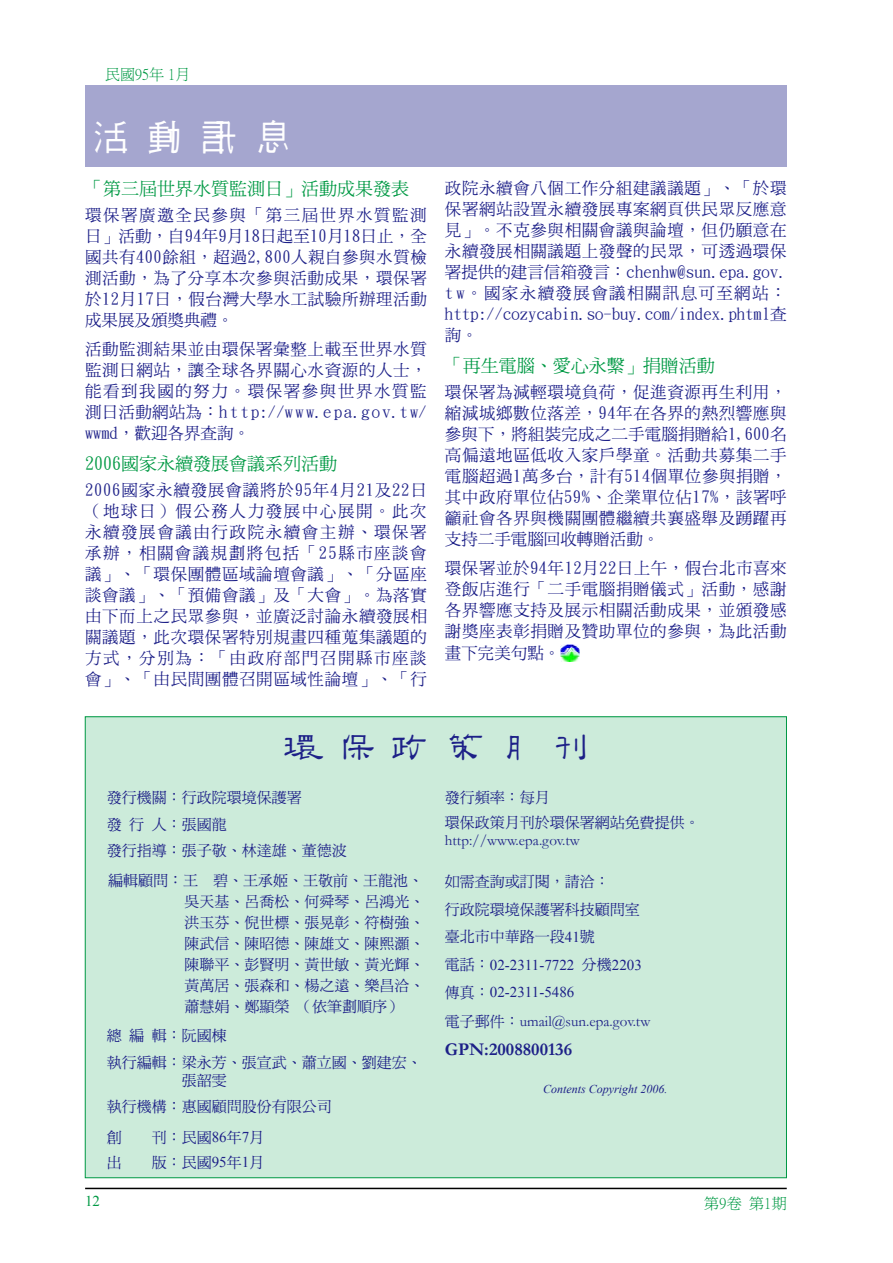
<style>
.page{position:relative;width:893px;height:1263px;background:#fff}
.page>*{position:absolute;margin:0;border:0;box-sizing:border-box;transform-origin:0 0}
.t1{font:36px "DF Li Shu W5 WIN BF";color:#1d2088}
.t2{font:36px "DL Hei Md WIN BF";color:#fff}
.t3{font:18px "DF Ming Md WIN BF";color:#094}
.t4{font:700 18px "Garamond";color:#1d2088}
.t5{font:16.5px/21px "DF Ming Md WIN BF";letter-spacing:.035em;color:#1d2088;text-align:justify}
.t6{font:15px/21px "DF Ming Md WIN BF";color:#1d2088}
.t7{font:15px "Garamond";color:#1d2088}
.t8{font:15px "Times New Roman";color:#1d2088}
.t9{font:15px "P Ming Li U";color:#094}
.t10{font:15px "Ming Li U";color:#094}
.t11{font:15px "Times New Roman";color:#094}
.t12{font:italic 12px "Times New Roman";color:#1d2088}
.s1{font-family:"Times New Roman"}
.s2{font-family:"DF Ming Md WIN BF"}
</style>
<div class="page">
<hr style="left:85px;top:1188px;width:702px;height:1px;background:#000">
<div style="left:85px;top:717px;width:701px;height:461px;background:#ccebda"></div>
<img style="left:560px;top:644px;width:19px;height:17px">
<div style="left:85px;top:85px;width:702px;height:81px;background:#a5a6cf"></div>
<p class="t9" style="left:105px;top:67px;width:87px">民國95年 1月</p>
<h1 class="t2" style="left:94px;top:119px;width:200px">活 動 訊 息</h1>
<p class="t3" style="left:85px;top:180px;width:326px">「第三屆世界水質監測日」活動成果發表</p>
<p class="t5" style="left:85px;top:204px;width:343px">環保署廣邀全民參與「第三屆世界水質監測日」活動，自94年9月18日起至10月18日止，全國共有400餘組，超過2,800人親自參與水質檢測活動，為了分享本次參與活動成果，環保署於12月17日，假台灣大學水工試驗所辦理活動成果展及頒獎典禮。</p>
<p class="t5" style="left:85px;top:339px;width:343px">活動監測結果並由環保署彙整上載至世界水質監測日網站，讓全球各界關心水資源的人士，能看到我國的努力。環保署參與世界水質監測日活動網站為：h t t p://w w w.e p a.g o v.t w/ wwmd，歡迎各界查詢。</p>
<p class="t3" style="left:85px;top:455px;width:253px">2006國家永續發展會議系列活動</p>
<p class="t5" style="left:85px;top:479px;width:343px">2006國家永續發展會議將於95年4月21及22日（地球日）假公務人力發展中心展開。此次永續發展會議由行政院永續會主辦、環保署承辦，相關會議規劃將包括「25縣市座談會議」、「環保團體區域論壇會議」、「分區座談會議」、「預備會議」及「大會」。為落實由下而上之民眾參與，並廣泛討論永續發展相關議題，此次環保署特別規畫四種蒐集議題的方式，分別為：「由政府部門召開縣市座談會」、「由民間團體召開區域性論壇」、「行</p>
<p class="t5" style="left:445px;top:178px;width:343px">政院永續會八個工作分組建議議題」、「於環保署網站設置永續發展專案網頁供民眾反應意見」。不克參與相關會議與論壇，但仍願意在永續發展相關議題上發聲的民眾，可透過環保署提供的建言信箱發言：chenhw@sun.epa.gov. t w。國家永續發展會議相關訊息可至網站：http://cozycabin.so-buy.com/index.phtml查詢。</p>
<p class="t3" style="left:445px;top:356px;width:271px">「再生電腦、愛心永繫」捐贈活動</p>
<p class="t5" style="left:445px;top:381px;width:343px">環保署為減輕環境負荷，促進資源再生利用，縮減城鄉數位落差，94年在各界的熱烈響應與參與下，將組裝完成之二手電腦捐贈給1,600名高偏遠地區低收入家戶學童。活動共募集二手電腦超過1萬多台，計有514個單位參與捐贈，其中政府單位佔59%、企業單位佔17%，該署呼籲社會各界與機關團體繼續共襄盛舉及踴躍再支持二手電腦回收轉贈活動。</p>
<p class="t5" style="left:445px;top:558px;width:343px">環保署並於94年12月22日上午，假台北市喜來登飯店進行「二手電腦捐贈儀式」活動，感謝各界響應支持及展示相關活動成果，並頒發感謝獎座表彰捐贈及贊助單位的參與，為此活動畫下完美句點。</p>
<h1 class="t1" style="left:283px;top:729px;width:308px">環 保 政 策 月 刊</h1>
<p class="t6" style="left:107px;top:784px;width:241px;line-height:26.4px">發行機關：行政院環境保護署<br>發 行 人：張國龍<br>發行指導：張子敬、林達雄、董德波</p>
<p class="t6" style="left:185px;top:869px;width:241px;text-align:justify;text-indent:-76px">編輯顧問：王 碧、王承姬、王敬前、王龍池、吳天基、呂喬松、何舜琴、呂鴻光、洪玉芬、倪世標、張晃彰、符樹強、陳武信、陳昭德、陳雄文、陳熙灝、陳聯平、彭賢明、黃世敏、黃光輝、黃萬居、張森和、楊之遠、樂昌洽、蕭慧娟、鄭顯榮 （依筆劃順序）</p>
<p class="t6" style="left:107px;top:1022px;width:317px;line-height:26.4px">總 編 輯：阮國棟<br>執行編輯：梁永芳、張宣武、蕭立國、劉建宏、</p>
<p class="t6" style="left:107px;top:1091px;width:226px;line-height:30.8px">執行機構：惠國顧問股份有限公司創　　刊：民國<span class="s1">86</span>年<span class="s1">7</span>月</p>
<p class="t6" style="left:107px;top:1152px;width:159px">出　　版：民國<span class="s1">95</span>年<span class="s1">1</span>月</p>
<p class="t6" style="left:445px;top:784px;width:256px;line-height:24.9px">發行頻率：每月<br>環保政策月刊於環保署網站免費提供。</p>
<p class="t7" style="left:445px;top:830px;width:136px">http://www.epa.gov.tw</p>
<p class="t6" style="left:445px;top:867px;width:196px;line-height:27.8px">如需查詢或訂閱，請洽：<br>行政院環境保護署科技顧問室臺北市中華路一段<span class="s1">41</span>號</p>
<p class="t8" style="left:445px;top:954px;width:108px"><span class="s2">電話：</span>02-23 11-7722</p>
<p class="t8" style="left:582px;top:954px;width:60px"><span class="s2">分機</span>2203</p>
<p class="t8" style="left:445px;top:982px;width:116px"><span class="s2">傳真：</span>02-23 11-5486</p>
<p class="t7" style="left:445px;top:1011px;width:207px"><span class="s2">電子郵件：</span>umail@sun.epa.gov.tw</p>
<p class="t4" style="left:445px;top:1037px;width:129px">GPN:2008800136</p>
<p class="t12" style="left:543px;top:1081px;width:126px">Contents Copyright 2006.</p>
<p class="t11" style="left:85px;top:1191px;width:16px">12</p>
<p class="t10" style="left:704px;top:1196px;width:84px">第9卷 第1期</p>
</div>
